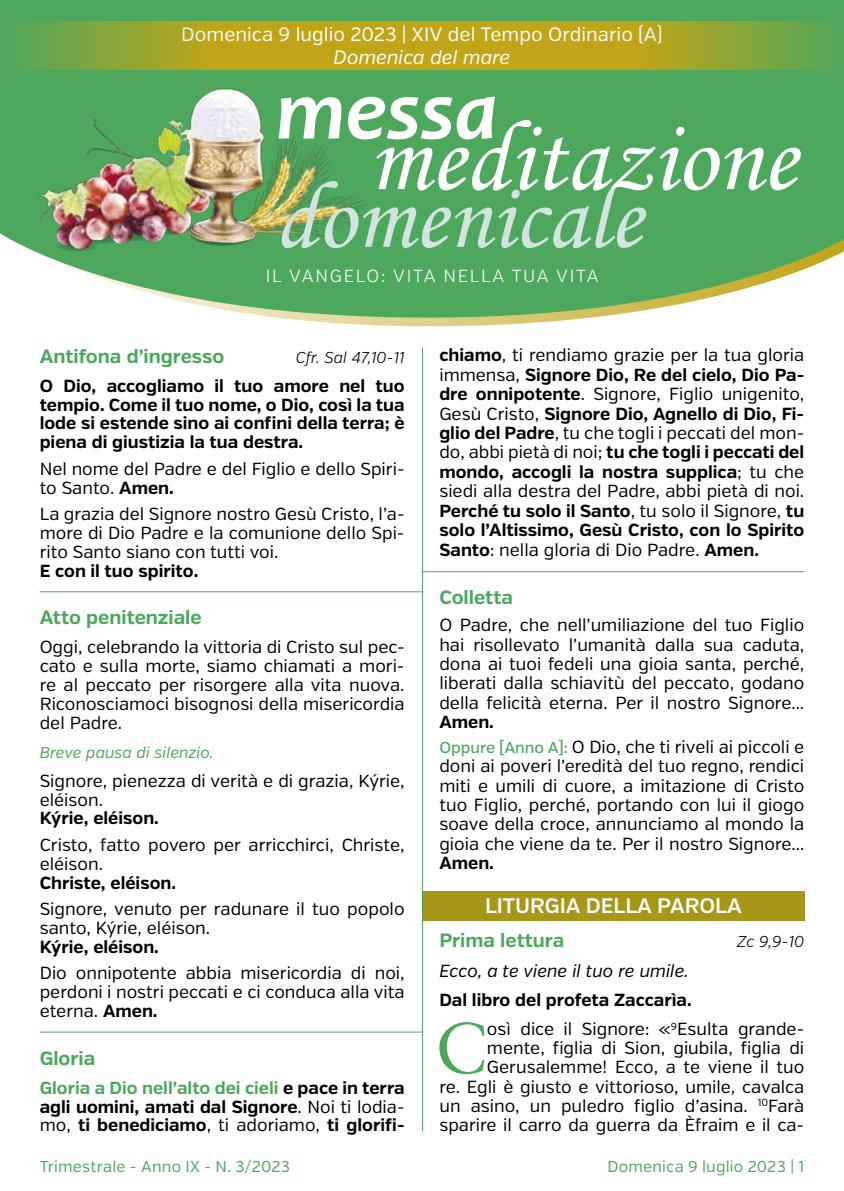
<style>
.page{position:relative;width:844px;height:1191px;background:#fff}
.page>*{position:absolute;margin:0;border:0;box-sizing:border-box;transform-origin:0 0}
.t1{font:italic 700 85.58px "Candara";color:#fff}
.t2{font:71.58px "Sabon";color:#4da85e}
.t3{font:600 21px "Verb";color:#fff}
.t4{font:700 19.25px "Verb";color:#4da85e}
.t5{font:19.25px "Verb";color:#fff}
.t6{font:italic 19.25px "Verb";color:#fff}
.t7{font:17.5px/18.9px "Verb";color:#000}
.t8{font:700 17.5px/19.4px "Verb";color:#000;text-align:justify}
.t9{font:italic 17.5px "Verb";color:#000}
.t10{font:300 17.5px "Verb";letter-spacing:.1em;color:#fff}
.t11{font:15.75px "Verb";letter-spacing:.01em;color:#4da85e}
.t12{font:italic 300 15.75px "Verb";color:#000}
.t13{font:italic 15.75px "Verb";color:#4da85e}
.s1{font-weight:700}
.s2{color:#4da85e}
.s3{font-weight:400}
.s4{font-weight:500;font-size:15.75px;color:#4da85e}
</style>
<div class="page">
<hr style="left:40px;top:591px;width:382px;height:1px;background:#4da85e">
<hr style="left:40px;top:1031px;width:382px;height:1px;background:#4da85e">
<hr style="left:422px;top:571px;width:382px;height:1px;background:#4da85e">
<div style="left:422px;top:890px;width:382px;height:30px;background:#a89618"></div>
<hr style="left:422px;top:347px;width:1px;height:784px;background:#4da85e">
<svg style="left:273px;top:317px;width:322px;height:9px"></svg>
<svg style="left:0;top:0;width:843px;height:317px;background:#6bb473"></svg>
<img style="left:14px;top:83px;width:362px;height:181px">
<svg style="left:281px;top:120px;width:519px;height:128px;background:#6db67a"></svg>
<svg style="left:0;top:21px;width:843px;height:48px;background:#a3a528"></svg>
<p class="t5" style="left:181px;top:23px;width:483px">Domenica 9 luglio 2023 | XIV del Tempo Ordinario (A)</p>
<p class="t6" style="left:333px;top:46px;width:178px">Domenica del mare</p>
<h1 class="t1" style="left:275px;top:57px;width:223px">messa</h1>
<p class="t10" style="left:265px;top:265px;width:334px">IL VANGELO: VITA NELLA TUA VITA</p>
<p class="t4" style="left:40px;top:344px;width:186px">Antifona d’ingresso</p>
<p class="t12" style="left:296px;top:348px;width:110px">Cfr. Sal 47,10-11</p>
<p class="t8" style="left:40px;top:376px;width:366px;line-height:18.9px">O Dio, accogliamo il tuo amore nel tuo tempio. Come il tuo nome, o Dio, così la tua lode si estende sino ai confini della terra; è piena di giustizia la tua destra.</p>
<p class="t7" style="left:40px;top:459px;width:366px">Nel nome del Padre e del Figlio e dello Spiri&shy;to Santo. <span class="s1">Amen.</span></p>
<p class="t7" style="left:40px;top:504px;width:366px;text-align:justify">La grazia del Signore nostro Gesù Cristo, l’a&shy;more di Dio Padre e la comunione dello Spi&shy;rito Santo siano con tutti voi.</p>
<p class="t8" style="left:40px;top:561px;width:160px">E con il tuo spirito.</p>
<p class="t4" style="left:40px;top:606px;width:163px">Atto penitenziale</p>
<p class="t7" style="left:40px;top:638px;width:366px;text-align:justify">Oggi, celebrando la vittoria di Cristo sul pec&shy;cato e sulla morte, siamo chiamati a mori&shy;re al peccato per risorgere alla vita nuova.<br>Riconosciamoci bisognosi della misericordia del Padre.</p>
<p class="t13" style="left:40px;top:743px;width:175px">Breve pausa di silenzio.</p>
<p class="t7" style="left:40px;top:771px;width:366px">Signore, pienezza di verità e di grazia, Kýrie, eléison.</p>
<p class="t8" style="left:40px;top:809px;width:121px">Kýrie, eléison.</p>
<p class="t7" style="left:40px;top:835px;width:366px">Cristo, fatto povero per arricchirci, Christe, eléison.</p>
<p class="t8" style="left:40px;top:873px;width:138px">Christe, eléison.</p>
<p class="t7" style="left:40px;top:899px;width:366px">Signore, venuto per radunare il tuo popolo santo, Kýrie, eléison.</p>
<p class="t8" style="left:40px;top:937px;width:121px">Kýrie, eléison.</p>
<p class="t7" style="left:40px;top:964px;width:366px;text-align:justify">Dio onnipotente abbia misericordia di noi, perdoni i nostri peccati e ci conduca alla vita eterna. <span class="s1">Amen.</span></p>
<p class="t4" style="left:40px;top:1046px;width:57px">Gloria</p>
<p class="t8" style="left:40px;top:1078px;width:366px;line-height:18.9px"><span class="s2">Gloria a Dio nell’alto dei cieli</span> e pace in terra agli uomini, amati dal Signore<span class="s3">. Noi ti lodia&shy;mo,</span> ti benediciamo<span class="s3">, ti adoriamo,</span> ti glorifi-</p>
<p class="t11" style="left:40px;top:1157px;width:252px">Trimestrale - Anno IX - N. 3/2023</p>
<p class="t8" style="left:439px;top:346px;width:366px">chiamo<span class="s3">, ti rendiamo grazie per la tua gloria immensa,</span> Signore Dio, Re del cielo, Dio Pa&shy;dre onnipotente<span class="s3">. Signore, Figlio unigenito, Gesù Cristo,</span> Signore Dio, Agnello di Dio, Fi&shy;glio del Padre<span class="s3">, tu che togli i peccati del mon&shy;do, abbi pietà di noi;</span> tu che togli i peccati del mondo, accogli la nostra supplica<span class="s3">; tu che siedi alla destra del Padre, abbi pietà di noi.<br></span>Perché tu solo il Santo<span class="s3">, tu solo il Signore,</span> tu solo l’Altissimo, Gesù Cristo, con lo Spirito Santo<span class="s3">: nella gloria di Dio Padre.</span> Amen.</p>
<p class="t4" style="left:439px;top:586px;width:75px">Colletta</p>
<p class="t7" style="left:439px;top:615px;width:366px;line-height:19.4px;text-align:justify">O Padre, che nell’umiliazione del tuo Figlio hai risollevato l’umanità dalla sua caduta, dona ai tuoi fedeli una gioia santa, perché, liberati dalla schiavitù del peccato, godano della felicità eterna. Per il nostro Signore...</p>
<p class="t7" style="left:439px;top:710px;width:366px;line-height:24.3px"><span class="s1">Amen.<br></span><span class="s4">Oppure [Anno A]:</span> O Dio, che ti riveli ai piccoli e</p>
<p class="t7" style="left:439px;top:756px;width:366px;line-height:19.4px;text-align:justify">doni ai poveri l’eredità del tuo regno, rendici miti e umili di cuore, a imitazione di Cristo tuo Figlio, perché, portando con lui il giogo soave della croce, annunciamo al mondo la gioia che viene da te. Per il nostro Signore...</p>
<p class="t8" style="left:439px;top:853px;width:56px">Amen.</p>
<p class="t3" style="left:485px;top:892px;width:258px">LITURGIA DELLA PAROLA</p>
<p class="t4" style="left:439px;top:929px;width:126px">Prima lettura</p>
<p class="t12" style="left:737px;top:932px;width:68px">Zc 9,9-10</p>
<p class="t9" style="left:439px;top:960px;width:251px">Ecco, a te viene il tuo re umile.</p>
<p class="t8" style="left:439px;top:990px;width:254px">Dal libro del profeta Zaccarìa.</p>
<h2 class="t2" style="left:435px;top:1005px;width:53px">C</h2>
<p class="t7" style="left:439px;top:1020px;width:366px;text-align:right">osì dice il Signore: «<sup>9</sup>Esulta grande&shy;mente, figlia di Sion, giubila, figlia di Gerusalemme! Ecco, a te viene il tuo<br>re. Egli è giusto e vittorioso, umile, cavalca un asino, un puledro figlio d’asina. <sup>10</sup>Farà sparire il carro da guerra da Èfraim e il ca-</p>
<p class="t11" style="left:607px;top:1157px;width:198px">Domenica 9 luglio 2023 | 1</p>
</div>
